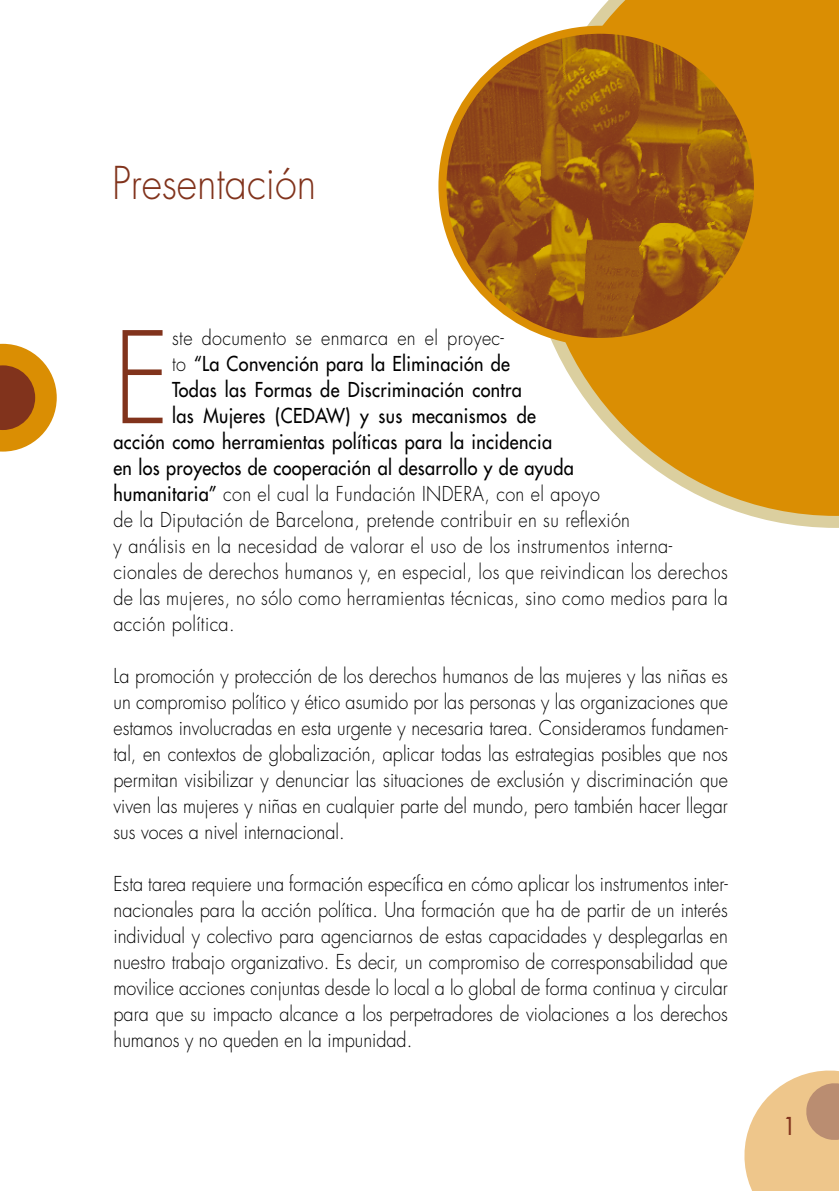
<style>
.page{position:relative;width:840px;height:1191px;background:#fff}
.page>*{position:absolute;margin:0;border:0;box-sizing:border-box;transform-origin:0 0}
.t1{font:300 123.4px "Futura Std";color:#81331c;scale:.9 1}
.t2{font:300 44px "Futura Std";color:#81331c;scale:.9 1}
.t3{font:500 24px "Futura Std";color:#81331c;scale:.9 1}
.t4{font:300 20px/26px "Futura Std";letter-spacing:.02em;color:#000;text-align:justify;scale:.9 1}
.t5{font:500 20px "Futura Std";letter-spacing:.02em;color:#000;scale:.9 1}
.s1{font-weight:300}
.s2{font-weight:500}
</style>
<div class="page">
<svg style="left:744px;top:1070px;width:94px;height:121px"></svg>
<svg style="left:552px;top:1px;width:286px;height:527px"></svg>
<img style="left:443px;top:30px;width:314px;height:312px">
<div style="left:438px;top:26px;width:323px;height:320px;border:8px solid #da8e03;border-radius:50%"></div>
<svg style="left:0;top:344px;width:57px;height:107px"></svg>
<h2 class="t2" style="left:112px;top:157px;width:228px">Presentación</h2>
<h1 class="t1" style="left:113px;top:303px;width:64px">E</h1>
<p class="t4" style="left:172px;top:325px;width:370px">ste documento se enmarca en el proyec-</p>
<p class="t5" style="left:172px;top:351px;width:376px"><span class="s1">to</span> “La Convención para la Eliminación de</p>
<p class="t5" style="left:172px;top:377px;width:390px">Todas las Formas de Discriminación contra</p>
<p class="t5" style="left:172px;top:403px;width:405px">las Mujeres (CEDAW) y sus mecanismos de</p>
<p class="t5" style="left:113px;top:429px;width:488px">acción como herramientas políticas para la incidencia</p>
<p class="t5" style="left:113px;top:455px;width:513px">en los proyectos de cooperación al desarrollo y de ayuda</p>
<p class="t4" style="left:113px;top:481px;width:541px"><span class="s2">humanitaria”</span> con el cual la Fundación INDERA, con el apoyo</p>
<p class="t4" style="left:113px;top:507px;width:575px">de la Diputación de Barcelona, pretende contribuir en su reflexión</p>
<p class="t4" style="left:113px;top:533px;width:621px">y análisis en la necesidad de valorar el uso de los instrumentos interna-</p>
<p class="t4" style="left:113px;top:559px;width:683px">cionales de derechos humanos y, en especial, los que reivindican los derechos</p>
<p class="t4" style="left:113px;top:585px;width:683px">de las mujeres, no sólo como herramientas técnicas, sino como medios para la</p>
<p class="t4" style="left:113px;top:611px;width:136px">acción política.</p>
<p class="t4" style="left:113px;top:663px;width:683px">La promoción y protección de los derechos humanos de las mujeres y las niñas es un compromiso político y ético asumido por las personas y las organizaciones que estamos involucradas en esta urgente y necesaria tarea. Consideramos fundamen&shy;tal, en contextos de globalización, aplicar todas las estrategias posibles que nos permitan visibilizar y denunciar las situaciones de exclusión y discriminación que viven las mujeres y niñas en cualquier parte del mundo, pero también hacer llegar sus voces a nivel internacional.</p>
<p class="t4" style="left:113px;top:871px;width:683px">Esta tarea requiere una formación específica en cómo aplicar los instrumentos inter&shy;nacionales para la acción política. Una formación que ha de partir de un interés individual y colectivo para agenciarnos de estas capacidades y desplegarlas en nuestro trabajo organizativo. Es decir, un compromiso de corresponsabilidad que movilice acciones conjuntas desde lo local a lo global de forma continua y circular para que su impacto alcance a los perpetradores de violaciones a los derechos humanos y no queden en la impunidad.</p>
<p class="t3" style="left:782px;top:1111px;width:15px">1</p>
</div>
